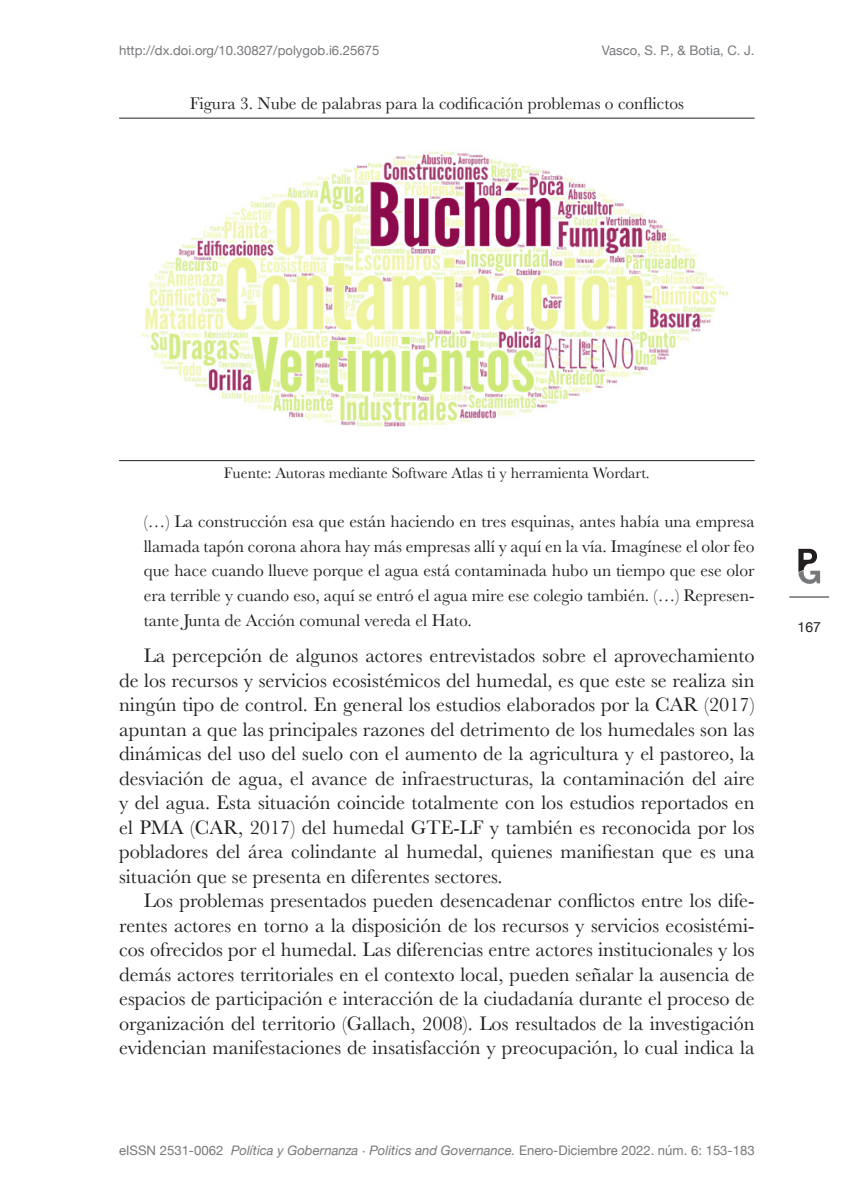
<style>
.page{position:relative;width:844px;height:1191px;background:#fff}
.page>*{position:absolute;margin:0;border:0;box-sizing:border-box;transform-origin:0 0}
.t1{font:20.3px/24.5px "Baskerville";color:#231f20;text-align:justify}
.citas_fin{font:17.5px/24.5px "Baskerville";color:#231f20;text-align:justify}
.Leyenda{font:17.5px "Baskerville";color:#231f20}
.Piefoto{font:15.75px "Baskerville";color:#231f20}
.t2{font:14px "Helvetica Neue";color:#231f20}
.t3{font:13.12px "Helvetica Neue";color:#76787b}
.s1{font-style:italic}
</style>
<div class="page">
<hr style="left:119px;top:118px;width:635px;height:1px;background:#231f20">
<hr style="left:119px;top:460px;width:635px;height:1px;background:#231f20">
<img style="left:141px;top:150px;width:588px;height:277px">
<svg style="left:798px;top:549px;width:21px;height:35px"></svg>
<hr style="left:789px;top:596px;width:39px;height:1px;background:#231f20">
<p class="t3" style="left:119px;top:41px;width:262px">http://dx.doi.org/10.30827/polygob.i6.25675</p>
<p class="t3" style="left:601px;top:41px;width:154px">Vasco, S. P., &amp; Botia, C. J.</p>
<p class="Leyenda" style="left:190px;top:92px;width:495px">Figura 3. Nube de palabras para la codificación problemas o conflictos</p>
<p class="Piefoto" style="left:224px;top:463px;width:427px">Fuente: Autoras mediante Software Atlas ti y herramienta Wordart.</p>
<p class="citas_fin" style="left:144px;top:510px;width:612px">(…) La construcción esa que están haciendo en tres esquinas, antes había una empresa llamada tapón corona ahora hay más empresas allí y aquí en la vía. Imagínese el olor feo que hace cuando llueve porque el agua está contaminada hubo un tiempo que ese olor era terrible y cuando eso, aquí se entró el agua mire ese colegio también. (…) Represen&shy;tante Junta de Acción comunal vereda el Hato.</p>
<p class="t1" style="left:119px;top:644px;width:636px;text-indent:24px">La percepción de algunos actores entrevistados sobre el aprovechamiento de los recursos y servicios ecosistémicos del humedal, es que este se realiza sin ningún tipo de control. En general los estudios elaborados por la CAR (2017) apuntan a que las principales razones del detrimento de los humedales son las dinámicas del uso del suelo con el aumento de la agricultura y el pastoreo, la desviación de agua, el avance de infraestructuras, la contaminación del aire y del agua. Esta situación coincide totalmente con los estudios reportados en el PMA (CAR, 2017) del humedal GTE-LF y también es reconocida por los pobladores del área colindante al humedal, quienes manifiestan que es una situación que se presenta en diferentes sectores.</p>
<p class="t1" style="left:119px;top:889px;width:636px;text-indent:24px">Los problemas presentados pueden desencadenar conflictos entre los dife&shy;rentes actores en torno a la disposición de los recursos y servicios ecosistémi&shy;cos ofrecidos por el humedal. Las diferencias entre actores institucionales y los demás actores territoriales en el contexto local, pueden señalar la ausencia de espacios de participación e interacción de la ciudadanía durante el proceso de organización del territorio (Gallach, 2008). Los resultados de la investigación evidencian manifestaciones de insatisfacción y preocupación, lo cual indica la</p>
<p class="t3" style="left:119px;top:1140px;width:636px">eISSN 2531-0062 <span class="s1">Política y Gobernanza · Politics and Governance.</span> Enero-Diciembre 2022. núm. 6: 153-183</p>
<p class="t2" style="left:797px;top:616px;width:25px">167</p>
</div>
